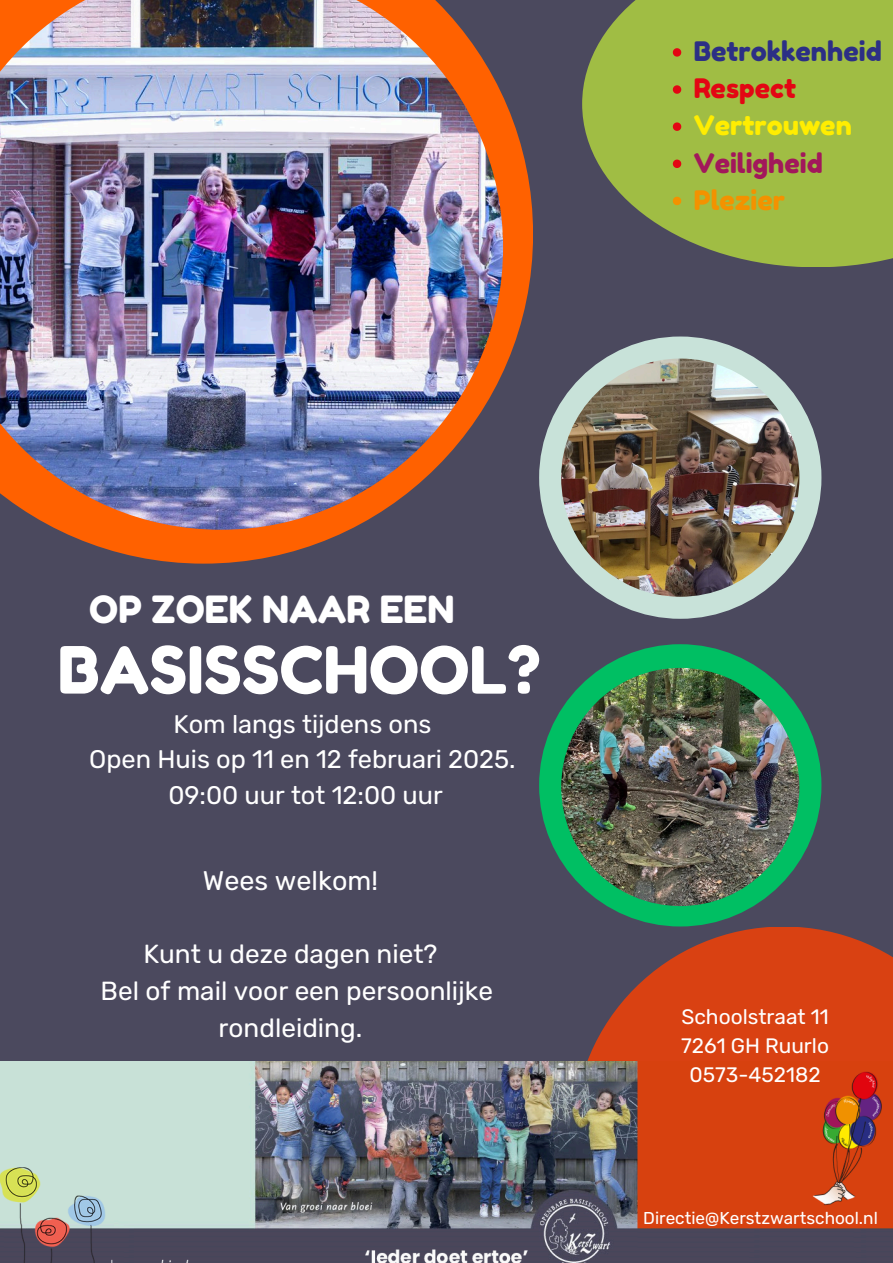
<style>
.page{position:relative;width:893px;height:1263px;background:#4b495e}
.page>*{position:absolute;margin:0;border:0;box-sizing:border-box;transform-origin:0 0}
.t1{font:64.88px "Fredoka One";color:#fff}
.t2{font:37.5px "Fredoka One";color:#fff}
.t3{font:26.92px "Rubik";color:#fff}
.t4{font:26.85px "Fredoka One";color:#2c2f85}
.t5{font:26.85px "Fredoka One";color:#ffed01}
.t6{font:26.85px "Fredoka One";color:#a2185b}
.t7{font:26.85px "Fredoka One";color:#e30613}
.t8{font:26.85px "Fredoka One";color:#f39200}
.t9{font:26.17px/36.6px "Rubik";color:#fff;text-align:center}
.t10{font:25.42px/35.4px "Rubik";color:#fff;text-align:center}
.t11{font:20.92px/29.2px "Rubik";color:#fff;text-align:center}
.t12{font:17.17px "Rubik";color:#fff}
</style>
<div class="page">
<svg style="left:59px;top:97px;width:474px;height:467px"></svg>
<img style="left:0;top:0;width:503px;height:530px">
<div style="left:539px;top:336px;width:282px;height:283px;background:#c8e2d9;border-radius:50%"></div>
<img style="left:561px;top:359px;width:238px;height:238px;border-radius:50%">
<div style="left:539px;top:644px;width:282px;height:282px;background:#00bf63;border-radius:50%"></div>
<img style="left:561px;top:668px;width:238px;height:238px;border-radius:50%">
<svg style="left:587px;top:926px;width:306px;height:303px;fill:#d94112"></svg>
<div style="left:582px;top:0;width:311px;height:267px;background:#a0bd44"></div>
<img style="left:0;top:1061px;width:892px;height:202px">
<svg style="left:673px;top:48px;width:8px;height:9px"></svg>
<svg style="left:673px;top:85px;width:8px;height:9px"></svg>
<svg style="left:673px;top:122px;width:8px;height:9px"></svg>
<svg style="left:673px;top:160px;width:8px;height:8px"></svg>
<svg style="left:673px;top:197px;width:8px;height:8px"></svg>
<p class="t4" style="left:693px;top:35px;width:189px">Betrokkenheid</p>
<p class="t7" style="left:693px;top:72px;width:104px">Respect</p>
<p class="t5" style="left:693px;top:109px;width:160px">Vertrouwen</p>
<p class="t6" style="left:693px;top:146px;width:131px">Veiligheid</p>
<h1 class="t8" style="left:693px;top:183px;width:93px">Plezier</h1>
<p class="t2" style="left:89px;top:586px;width:367px">OP ZOEK NAAR EEN</p>
<h3 class="t1" style="left:58px;top:630px;width:484px">BASISSCHOOL?</h3>
<h3 class="t10" style="left:89px;top:706px;width:428px">Kom langs tijdens ons<br>Open Huis op 11 en 12 februari 2025.<br>09:00 uur tot 12:00 uur</h3>
<h4 class="t3" style="left:203px;top:865px;width:176px">Wees welkom!</h4>
<p class="t9" style="left:101px;top:936px;width:394px">Kunt u deze dagen niet?<br>Bel of mail voor een persoonlijke rondleiding.</p>
<h3 class="t11" style="left:681px;top:1002px;width:149px">Schoolstraat 11<br>7261 GH Ruurlo<br>0573-452182</h3>
<p class="t12" style="left:643px;top:1208px;width:236px">Directie@Kerstzwartschool.nl</p>
</div>
